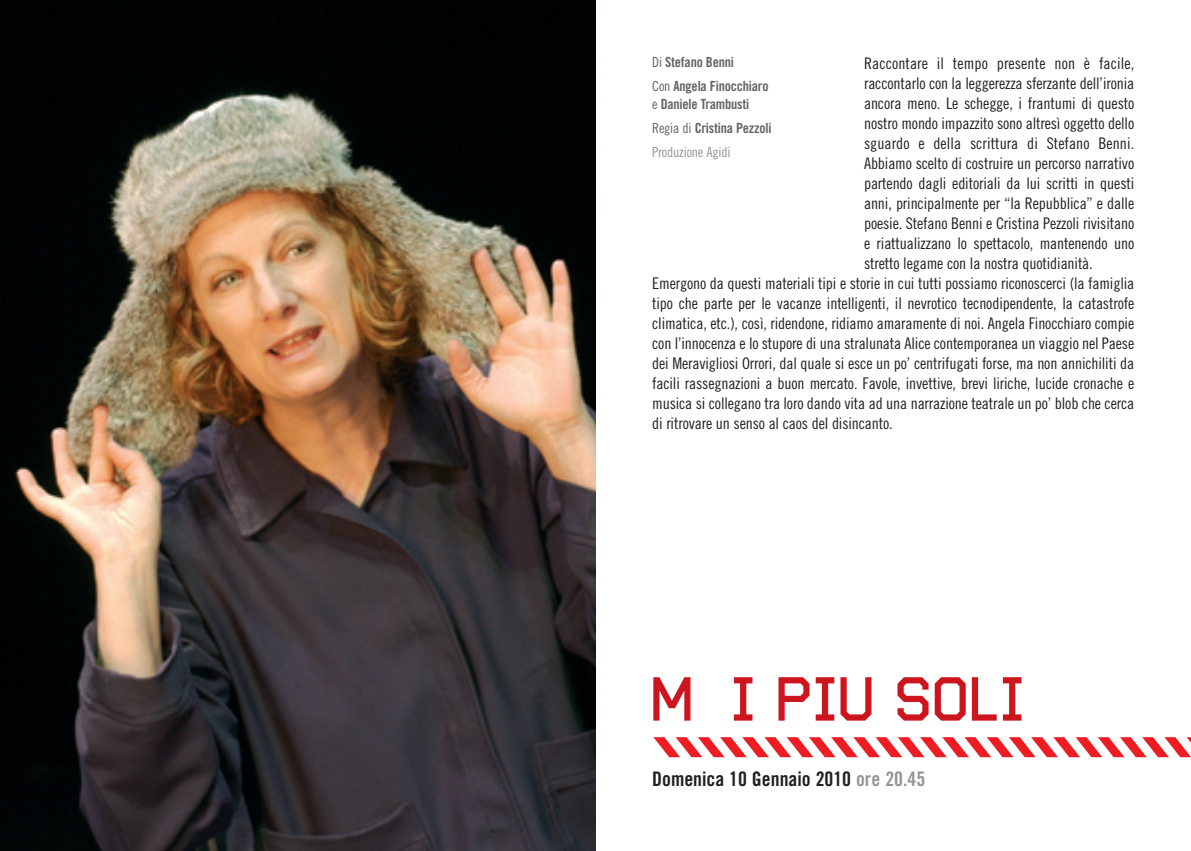
<style>
.page{position:relative;width:1191px;height:851px;background:#fff}
.page>*{position:absolute;margin:0;border:0;box-sizing:border-box;transform-origin:0 0}
.t1{font:62px "Autobahn";color:#cd151d}
.t2{font:20px "Trade Gothic Bold Cond Twenty";color:#231f20}
.t3{font:16px "Trade Gothic Cond Eighteen";letter-spacing:-.01em;color:#231f20}
.t4{font:14px/24px "Trade Gothic Bold Cond Twenty";letter-spacing:-.015em;color:#636366}
.t5{font:14px "Trade Gothic Cond Eighteen";letter-spacing:-.015em;color:#939598}
.s1{font-family:"Trade Gothic Cond Eighteen"}
.s2{color:#939598}
</style>
<div class="page">
<svg style="left:653px;top:737px;width:538px;height:20px"></svg>
<img style="left:0;top:0;width:595px;height:850px">
<p class="t3" style="left:864px;top:57px;width:272px">Raccontare il tempo presente non è facile,</p>
<p class="t3" style="left:864px;top:77px;width:272px">raccontarlo con la leggerezza sferzante dell’ironia</p>
<p class="t3" style="left:864px;top:97px;width:272px">ancora meno. Le schegge, i frantumi di questo</p>
<p class="t3" style="left:864px;top:117px;width:272px">nostro mondo impazzito sono altresì oggetto dello</p>
<p class="t3" style="left:864px;top:137px;width:272px">sguardo e della scrittura di Stefano Benni.</p>
<p class="t3" style="left:864px;top:157px;width:272px">Abbiamo scelto di costruire un percorso narrativo</p>
<p class="t3" style="left:864px;top:177px;width:272px">partendo dagli editoriali da lui scritti in questi</p>
<p class="t3" style="left:864px;top:197px;width:272px">anni, principalmente per “la Repubblica” e dalle</p>
<p class="t3" style="left:864px;top:217px;width:272px">poesie. Stefano Benni e Cristina Pezzoli rivisitano</p>
<p class="t3" style="left:864px;top:237px;width:272px">e riattualizzano lo spettacolo, mantenendo uno</p>
<p class="t3" style="left:864px;top:257px;width:230px">stretto legame con la nostra quotidianità.</p>
<p class="t3" style="left:652px;top:277px;width:483px">Emergono da questi materiali tipi e storie in cui tutti possiamo riconoscerci (la famiglia</p>
<p class="t3" style="left:652px;top:297px;width:483px">tipo che parte per le vacanze intelligenti, il nevrotico tecnodipendente, la catastrofe</p>
<p class="t3" style="left:652px;top:317px;width:483px">climatica, etc.), così, ridendone, ridiamo amaramente di noi. Angela Finocchiaro compie</p>
<p class="t3" style="left:652px;top:337px;width:483px">con l’innocenza e lo stupore di una stralunata Alice contemporanea un viaggio nel Paese</p>
<p class="t3" style="left:652px;top:357px;width:483px">dei Meravigliosi Orrori, dal quale si esce un po’ centrifugati forse, ma non annichiliti da</p>
<p class="t3" style="left:652px;top:377px;width:483px">facili rassegnazioni a buon mercato. Favole, invettive, brevi liriche, lucide cronache e</p>
<p class="t3" style="left:652px;top:397px;width:483px">musica si collegano tra loro dando vita ad una narrazione teatrale un po’ blob che cerca</p>
<p class="t3" style="left:652px;top:417px;width:242px">di ritrovare un senso al caos del disincanto.</p>
<p class="t4" style="left:652px;top:51px;width:118px"><span class="s1">Di</span> Stefano Benni<br><span class="s1">Con</span> Angela Finocchiaro</p>
<p class="t4" style="left:652px;top:93px;width:121px"><span class="s1">e</span> Daniele Trambusti<br><span class="s1">Regia di</span> Cristina Pezzoli</p>
<p class="t5" style="left:652px;top:147px;width:80px">Produzione Agidi</p>
<h1 class="t1" style="left:650px;top:662px;width:376px">M I PIU SOLI</h1>
<p class="t2" style="left:652px;top:771px;width:275px">Domenica 10 Gennaio 2010 <span class="s2">ore 20.45</span></p>
</div>
